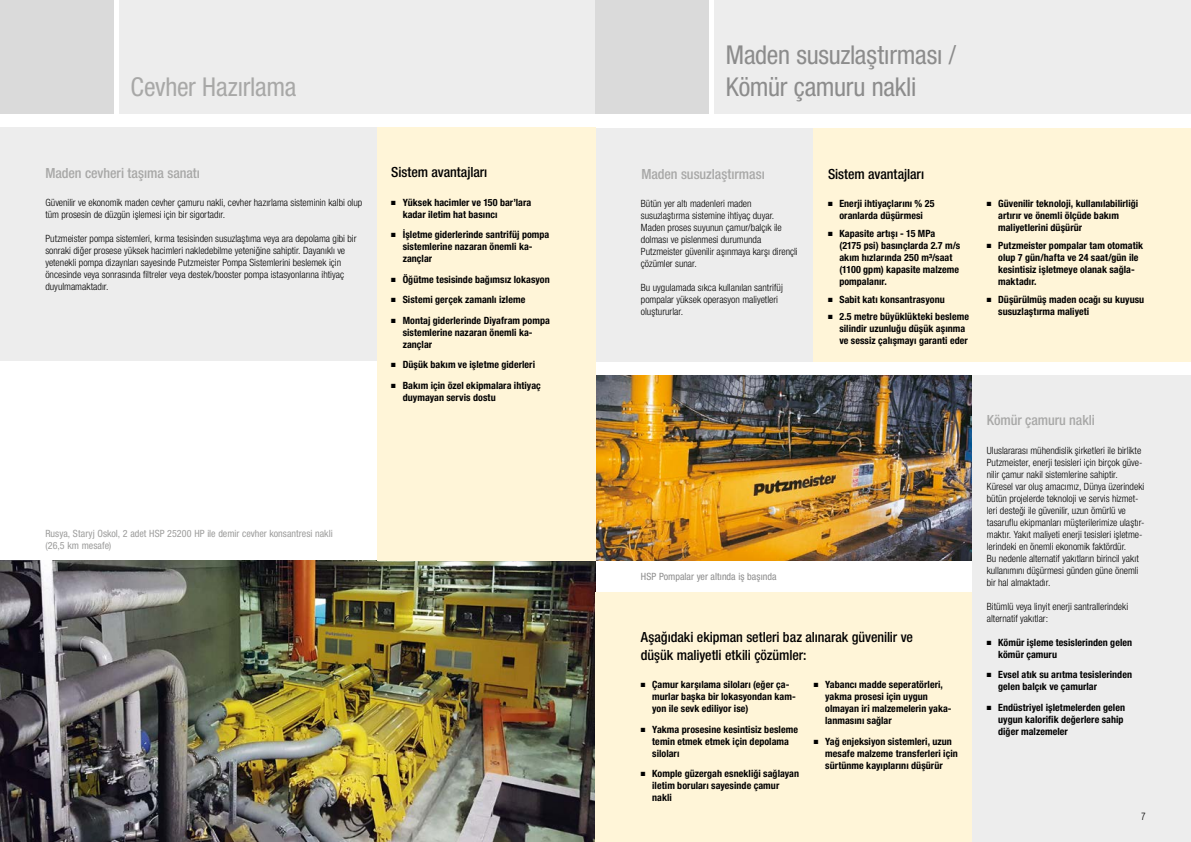
<style>
.page{position:relative;width:1191px;height:842px;background:#fff}
.page>*{position:absolute;margin:0;border:0;box-sizing:border-box;transform-origin:0 0}
.t1{font:condensed 26px/32.5px "Helvetica Neue LT Pro";letter-spacing:-.01em;color:#8c8c8c}
.t2{font:condensed 26px "Helvetica Neue LT Pro";letter-spacing:-.01em;color:#a8a8a7}
.t3{font:500 condensed 14px/17.5px "Helvetica Neue LT Pro";letter-spacing:-.005em;color:#000}
.t4{font:500 condensed 14px "Helvetica Neue LT Pro";letter-spacing:-.005em;color:#a8a8a7}
.t5{font:700 condensed 10px/12px "Helvetica Neue LT Pro";letter-spacing:.005em;color:#000}
.t6{font:300 condensed 10px/12px "Helvetica Neue LT Pro";color:#000}
.t7{font:condensed 10px/12px "Helvetica Neue LT Pro";color:#9d9d9c}
.t8{font:condensed 10px "Helvetica Neue LT Pro";color:#8c8c8c}
.t9{font:300 condensed 10px "Helvetica LT Std";color:#000}
</style>
<div class="page">
<img style="left:0;top:561px;width:595px;height:281px">
<div style="left:595px;top:128px;width:219px;height:233px;background:#ededed"></div>
<div style="left:0;top:128px;width:377px;height:233px;background:#ededed"></div>
<div style="left:119px;top:0;width:476px;height:113px;background:#ededed"></div>
<div style="left:0;top:0;width:113px;height:113px;background:#dadada"></div>
<img style="left:595px;top:376px;width:377px;height:185px">
<div style="left:814px;top:128px;width:377px;height:233px;background:#fff5d8"></div>
<div style="left:377px;top:128px;width:218px;height:433px;background:#fff5d8"></div>
<div style="left:714px;top:0;width:477px;height:113px;background:#ededed"></div>
<div style="left:595px;top:0;width:114px;height:113px;background:#dadada"></div>
<div style="left:595px;top:592px;width:377px;height:250px;background:#fff5d8"></div>
<div style="left:972px;top:376px;width:219px;height:466px;background:#ededed"></div>
<h1 class="t2" style="left:130px;top:72px;width:167px">Cevher Hazırlama</h1>
<h2 class="t4" style="left:45px;top:164px;width:156px">Maden cevheri taşıma sanatı</h2>
<h2 class="t3" style="left:391px;top:163px;width:98px">Sistem avantajları</h2>
<p class="t5" style="left:403px;top:196px;width:130px;text-indent:-11px">■ Yüksek hacimler ve 150 bar’lara kadar iletim hat basıncı</p>
<p class="t5" style="left:403px;top:228px;width:148px;text-indent:-11px">■ İşletme giderlerinde santrifüj pompa sistemlerine nazaran önemli ka&shy;zançlar</p>
<p class="t5" style="left:391px;top:273px;width:160px">■ Öğütme tesisinde bağımsız lokasyon</p>
<p class="t5" style="left:391px;top:293px;width:135px">■ Sistemi gerçek zamanlı izleme</p>
<p class="t5" style="left:403px;top:314px;width:149px;text-indent:-11px">■ Montaj giderlerinde Diyafram pompa sistemlerine nazaran önemli ka&shy;zançlar</p>
<p class="t5" style="left:391px;top:358px;width:145px">■ Düşük bakım ve işletme giderleri</p>
<p class="t5" style="left:403px;top:379px;width:140px;text-indent:-11px">■ Bakım için özel ekipmalara ihtiyaç duymayan servis dostu</p>
<p class="t6" style="left:45px;top:196px;width:318px">Güvenilir ve ekonomik maden cevher çamuru nakli, cevher hazırlama sisteminin kalbi olup tüm prosesin de düzgün işlemesi için bir sigortadır.</p>
<p class="t6" style="left:45px;top:232px;width:312px">Putzmeister pompa sistemleri, kırma tesisinden susuzlaştıma veya ara depolama gibi bir sonraki diğer prosese yüksek hacimleri nakledebilme yeteniğine sahiptir. Dayanıklı ve yetenekli pompa dizaynları sayesinde Putzmeister Pompa Sistemlerini beslemek için öncesinde veya sonrasında filtreler veya destek/booster pompa istasyonlarına ihtiyaç duyulmamaktadır.</p>
<p class="t7" style="left:45px;top:527px;width:289px">Rusya, Staryj Oskol, 2 adet HSP 25200 HP ile demir cevher konsantresi nakli (26,5 km mesafe)</p>
<h1 class="t1" style="left:726px;top:38px;width:231px">Maden susuzlaştırması /<br>Kömür çamuru nakli</h1>
<h2 class="t4" style="left:641px;top:166px;width:125px">Maden susuzlaştırması</h2>
<p class="t6" style="left:641px;top:198px;width:158px">Bütün yer altı madenleri maden susuzlaştırma sistemine ihtiyaç duyar.<br>Maden proses suyunun çamur/balçık ile dolması ve pislenmesi durumunda Putzmeister güvenilir aşınmaya karşı dirençli çözümler sunar.</p>
<p class="t6" style="left:641px;top:282px;width:143px">Bu uygulamada sıkca kullanılan santrifüj pompalar yüksek operasyon maliyetleri oluştururlar.</p>
<h2 class="t3" style="left:828px;top:165px;width:98px">Sistem avantajları</h2>
<p class="t5" style="left:828px;top:198px;width:108px;text-align:center">■ Enerji ihtiyaçlarını % 25 oranlarda düşürmesi</p>
<p class="t5" style="left:839px;top:227px;width:122px;text-indent:-11px">■ Kapasite artışı - 15 MPa<br>(2175 psi) basınçlarda 2.7 m/s akım hızlarında 250 m³/saat (1100 gpm) kapasite malzeme pompalanır.</p>
<p class="t5" style="left:828px;top:293px;width:118px">■ Sabit katı konsantrasyonu</p>
<p class="t5" style="left:839px;top:311px;width:131px;text-indent:-11px">■ 2.5 metre büyüklükteki besleme silindir uzunluğu düşük aşınma ve sessiz çalışmayı garanti eder</p>
<p class="t5" style="left:998px;top:198px;width:142px;text-indent:-11px">■ Güvenilir teknoloji, kullanılabilirliği artırır ve önemli ölçüde bakım maliyetlerini düşürür</p>
<p class="t5" style="left:998px;top:239px;width:146px;text-indent:-11px">■ Putzmeister pompalar tam otomatik olup 7 gün/hafta ve 24 saat/gün ile kesintisiz işletmeye olanak sağla&shy;maktadır.</p>
<p class="t5" style="left:998px;top:293px;width:148px;text-indent:-11px">■ Düşürülmüş maden ocağı su kuyusu susuzlaştırma maliyeti</p>
<p class="t8" style="left:641px;top:570px;width:137px">HSP Pompalar yer altında iş başında</p>
<h2 class="t3" style="left:641px;top:628px;width:274px">Aşağıdaki ekipman setleri baz alınarak güvenilir ve düşük maliyetli etkili çözümler:</h2>
<p class="t5" style="left:652px;top:678px;width:145px;text-indent:-11px">■ Çamur karşılama siloları (eğer ça&shy;murlar başka bir lokasyondan kam&shy;yon ile sevk ediliyor ise)</p>
<p class="t5" style="left:652px;top:723px;width:147px;text-indent:-11px">■ Yakma prosesine kesintisiz besleme temin etmek etmek için depolama siloları</p>
<p class="t5" style="left:652px;top:767px;width:148px;text-indent:-11px">■ Komple güzergah esnekliği sağlayan iletim boruları sayesinde çamur nakli</p>
<p class="t5" style="left:825px;top:678px;width:128px;text-indent:-11px">■ Yabancı madde seperatörleri, yakma prosesi için uygun olmayan iri malzemelerin yaka&shy;lanmasını sağlar</p>
<p class="t5" style="left:825px;top:735px;width:134px;text-indent:-11px">■ Yağ enjeksiyon sistemleri, uzun mesafe malzeme transferleri için sürtünme kayıplarını düşürür</p>
<h2 class="t4" style="left:986px;top:412px;width:110px">Kömür çamuru nakli</h2>
<p class="t6" style="left:986px;top:444px;width:159px">Uluslararası mühendislik şirketleri ile birlikte Putzmeister, enerji tesisleri için birçok güve&shy;nilir çamur nakil sistemlerine sahiptir.<br>Küresel var oluş amacımız, Dünya üzerindeki bütün projelerde teknoloji ve servis hizmet&shy;leri desteği ile güvenilir, uzun ömürlü ve tasaruflu ekipmanları müşterilerimize ulaştır&shy;maktır. Yakıt maliyeti enerji tesisleri işletme&shy;lerindeki en önemli ekonomik faktördür.<br>Bu nedenle alternatif yakıtların birincil yakıt kullanımını düşürmesi günden güne önemli bir hal almaktadır.</p>
<p class="t6" style="left:986px;top:600px;width:143px">Bitümlü veya linyit enerji santrallerindeki alternatif yakıtlar:</p>
<p class="t5" style="left:998px;top:636px;width:135px;text-indent:-11px">■ Kömür işleme tesislerinden gelen kömür çamuru</p>
<p class="t5" style="left:998px;top:668px;width:135px;text-indent:-11px">■ Evsel atık su arıtma tesislerinden gelen balçık ve çamurlar</p>
<p class="t5" style="left:998px;top:701px;width:128px;text-indent:-11px">■ Endüstriyel işletmelerden gelen uygun kalorifik değerlere sahip diğer malzemeler</p>
<p class="t9" style="left:45px;top:810px;width:6px">6</p>
<p class="t9" style="left:1141px;top:810px;width:6px">7</p>
</div>
